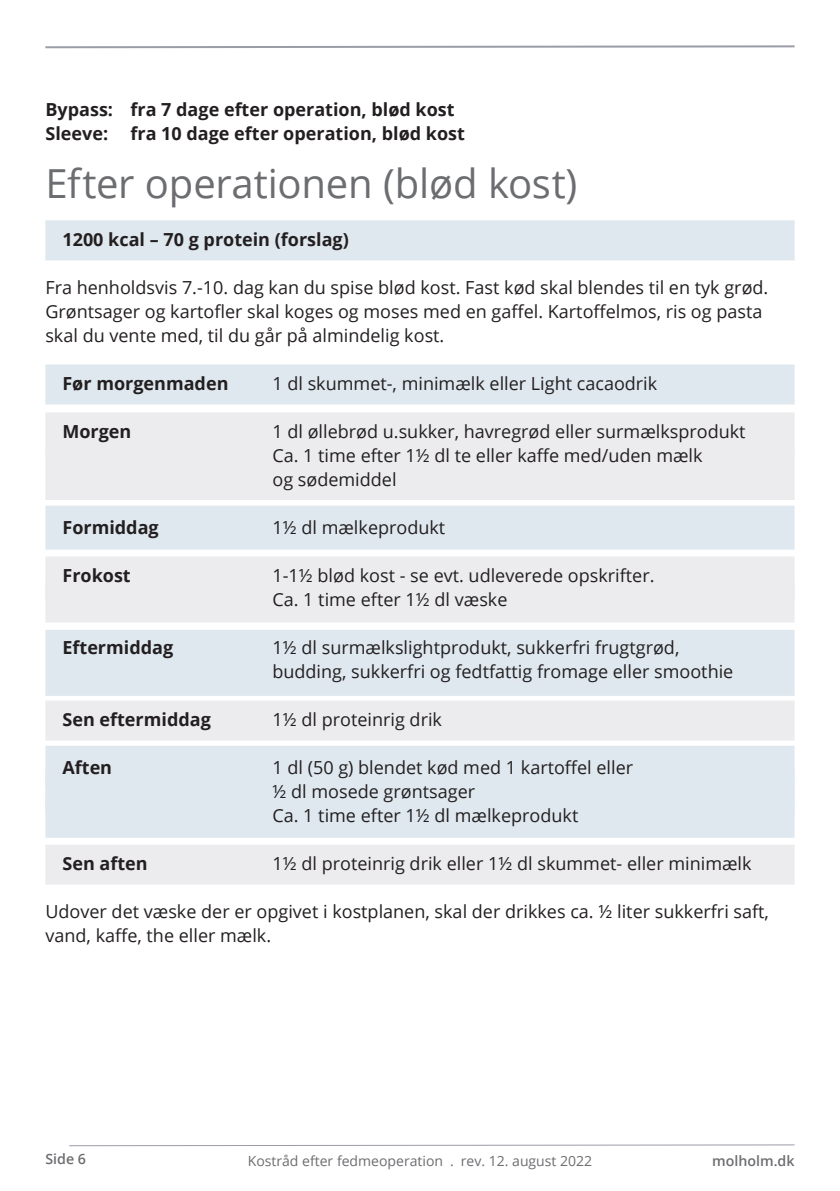
<style>
.page{position:relative;width:840px;height:1191px;background:#fff}
.page>*{position:absolute;margin:0;border:0;box-sizing:border-box;transform-origin:0 0}
.t1{font:40px "Open Sans";letter-spacing:-.005em;color:#6c6d70}
.t2{font:18px/24px "Open Sans";color:#231f20}
.t3{font:700 18px/24px "Open Sans";color:#231f20}
.t4{font:600 14.2px "Open Sans";color:#6c6d70}
.t5{font:14px "Open Sans";color:#6c6d70}
</style>
<div class="page">
<svg style="left:69px;top:1144px;width:726px;height:2px"></svg>
<svg style="left:45px;top:45px;width:750px;height:4px"></svg>
<div style="left:45px;top:220px;width:749px;height:40px;background:#dfe8ef"></div>
<div style="left:45px;top:364px;width:749px;height:40px;background:#dfe8ef"></div>
<div style="left:45px;top:412px;width:749px;height:44px;background:#ececee"></div>
<div style="left:45px;top:452px;width:749px;height:48px;background:#ececee"></div>
<div style="left:45px;top:505px;width:749px;height:44px;background:#dfe8ef"></div>
<div style="left:45px;top:556px;width:749px;height:44px;background:#ececee"></div>
<div style="left:45px;top:580px;width:749px;height:42px;background:#ececee"></div>
<div style="left:45px;top:630px;width:749px;height:66px;background:#dfe8ef"></div>
<div style="left:45px;top:700px;width:749px;height:40px;background:#ececee"></div>
<div style="left:45px;top:745px;width:749px;height:44px;background:#dfe8ef"></div>
<div style="left:45px;top:769px;width:749px;height:44px;background:#dfe8ef"></div>
<div style="left:45px;top:793px;width:749px;height:44px;background:#dfe8ef"></div>
<div style="left:45px;top:844px;width:749px;height:40px;background:#ececee"></div>
<p class="t3" style="left:45px;top:97px;width:421px">Bypass: fra 7 dage efter operation, blød kost<br>Sleeve: fra 10 dage efter operation, blød kost</p>
<h1 class="t1" style="left:45px;top:156px;width:533px">Efter operationen (blød kost)</h1>
<p class="t3" style="left:62px;top:227px;width:288px">1200 kcal – 70 g protein (forslag)</p>
<p class="t2" style="left:45px;top:275px;width:724px">Fra henholdsvis 7.-10. dag kan du spise blød kost. Fast kød skal blendes til en tyk grød.<br>Grøntsager og kartofler skal koges og moses med en gaffel. Kartoffelmos, ris og pasta skal du vente med, til du går på almindelig kost.</p>
<p class="t3" style="left:62px;top:371px;width:167px">Før morgenmaden</p>
<p class="t2" style="left:272px;top:371px;width:386px">1 dl skummet-, minimælk eller Light cacaodrik</p>
<p class="t3" style="left:62px;top:419px;width:70px">Morgen</p>
<p class="t2" style="left:272px;top:419px;width:474px">1 dl øllebrød u.sukker, havregrød eller surmælksprodukt<br>Ca. 1 time efter 1½ dl te eller kaffe med/uden mælk<br>og sødemiddel</p>
<p class="t3" style="left:62px;top:515px;width:98px">Formiddag</p>
<p class="t2" style="left:272px;top:515px;width:174px">1½ dl mælkeprodukt</p>
<p class="t3" style="left:62px;top:563px;width:70px">Frokost</p>
<p class="t2" style="left:272px;top:563px;width:383px">1-1½ blød kost - se evt. udleverede opskrifter.<br>Ca. 1 time efter 1½ dl væske</p>
<p class="t3" style="left:62px;top:635px;width:112px">Eftermiddag</p>
<p class="t2" style="left:272px;top:635px;width:462px">1½ dl surmælkslightprodukt, sukkerfri frugtgrød, budding, sukkerfri og fedtfattig fromage eller smoothie</p>
<p class="t3" style="left:62px;top:707px;width:150px">Sen eftermiddag</p>
<p class="t2" style="left:272px;top:707px;width:171px">1½ dl proteinrig drik</p>
<p class="t3" style="left:62px;top:755px;width:51px">Aften</p>
<p class="t2" style="left:272px;top:755px;width:362px">1 dl (50 g) blendet kød med 1 kartoffel eller ½ dl mosede grøntsager<br>Ca. 1 time efter 1½ dl mælkeprodukt</p>
<p class="t3" style="left:62px;top:851px;width:87px">Sen aften</p>
<p class="t2" style="left:272px;top:851px;width:480px">1½ dl proteinrig drik eller 1½ dl skummet- eller minimælk</p>
<p class="t2" style="left:45px;top:899px;width:724px">Udover det væske der er opgivet i kostplanen, skal der drikkes ca. ½ liter sukkerfri saft, vand, kaffe, the eller mælk.</p>
<p class="t4" style="left:45px;top:1149px;width:42px">Side 6</p>
<p class="t5" style="left:247px;top:1151px;width:346px">Kostråd efter fedmeoperation . rev. 12. august 2022</p>
<p class="t4" style="left:711px;top:1151px;width:84px">molholm.dk</p>
</div>
